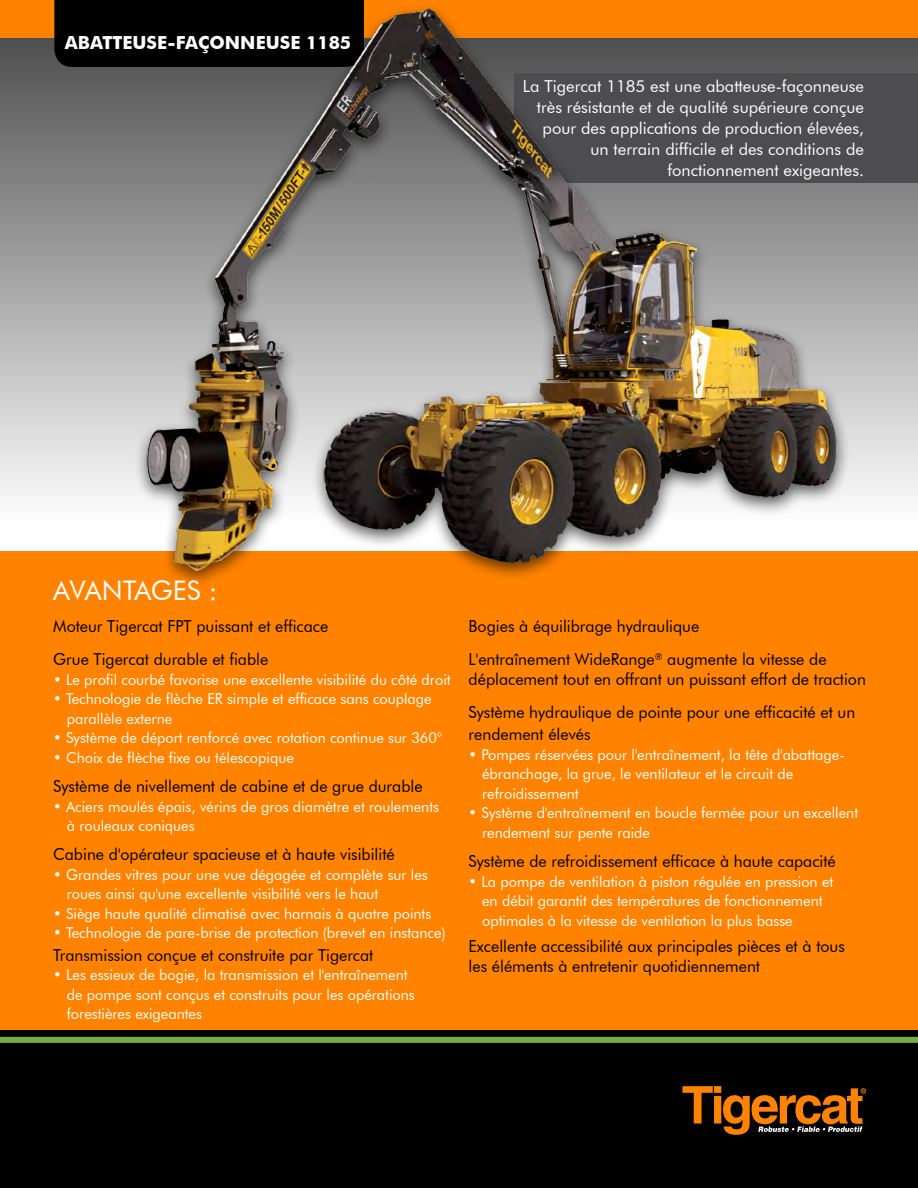
<style>
.page{position:relative;width:918px;height:1188px;background:#fff}
.page>*{position:absolute;margin:0;border:0;box-sizing:border-box;transform-origin:0 0}
.t1{font:27px "Futura BT";letter-spacing:-.01em;color:#fff}
.t2{font:700 18px "Futura BT";color:#fff}
.t3{font:16.5px/33px "Futura BT";color:#000}
.t4{font:16.5px/21px "Futura BT";color:#fff;text-align:right}
.t5{font:15px/19.5px "Futura BT";color:#fff}
</style>
<div class="page">
<svg style="left:0;top:38px;width:918px;height:458px;background:#a7a7a7"></svg>
<div style="left:0;top:551px;width:918px;height:479px;background:#ff8300"></div>
<div style="left:0;top:1030px;width:918px;height:158px;background:#000"></div>
<div style="left:514px;top:73px;width:404px;height:110px;background:#4d4d4f"></div>
<div style="left:0;top:0;width:918px;height:38px;background:#ff8300"></div>
<div style="left:54px;top:0;width:310px;height:67px;background:#000"></div>
<div style="left:0;top:1037px;width:918px;height:6px;background:#74ad43"></div>
<div style="left:134px;top:2px;width:717px;height:587px;background:#000;opacity:.62"></div>
<img style="left:98px;top:7px;width:759px;height:571px">
<svg style="left:682px;top:1086px;width:184px;height:49px"></svg>
<p class="t2" style="left:65px;top:32px;width:288px">ABATTEUSE-FAÇONNEUSE 1185</p>
<p class="t4" style="left:523px;top:76px;width:343px">La Tigercat 1185 est une abatteuse-façonneuse très résistante et de qualité supérieure conçue pour des applications de production élevées, un terrain difficile et des conditions de fonctionnement exigeantes.</p>
<h1 class="t1" style="left:53px;top:574px;width:166px">AVANTAGES :</h1>
<p class="t3" style="left:53px;top:610px;width:277px">Moteur Tigercat FPT puissant et efficace<br>Grue Tigercat durable et fiable</p>
<p class="t5" style="left:53px;top:670px;width:399px">• Le profil courbé favorise une excellente visibilité du côté droit</p>
<p class="t5" style="left:67px;top:689px;width:366px;text-indent:-14px">• Technologie de flèche ER simple et efficace sans couplage parallèle externe</p>
<p class="t5" style="left:53px;top:728px;width:390px">• Système de déport renforcé avec rotation continue sur 360°</p>
<p class="t5" style="left:53px;top:748px;width:242px">• Choix de flèche fixe ou télescopique</p>
<p class="t3" style="left:53px;top:770px;width:371px">Système de nivellement de cabine et de grue durable</p>
<p class="t5" style="left:67px;top:797px;width:374px;text-indent:-14px">• Aciers moulés épais, vérins de gros diamètre et roulements à rouleaux coniques</p>
<p class="t3" style="left:53px;top:838px;width:343px">Cabine d'opérateur spacieuse et à haute visibilité</p>
<p class="t5" style="left:67px;top:865px;width:363px;text-indent:-14px">• Grandes vitres pour une vue dégagée et complète sur les roues ainsi qu'une excellente visibilité vers le haut</p>
<p class="t5" style="left:53px;top:904px;width:380px">• Siège haute qualité climatisé avec harnais à quatre points</p>
<p class="t5" style="left:53px;top:923px;width:394px">• Technologie de pare-brise de protection (brevet en instance)</p>
<p class="t3" style="left:53px;top:938px;width:322px">Transmission conçue et construite par Tigercat</p>
<p class="t5" style="left:67px;top:965px;width:350px;text-indent:-14px">• Les essieux de bogie, la transmission et l'entraînement de pompe sont conçus et construits pour les opérations forestières exigeantes</p>
<p class="t3" style="left:469px;top:610px;width:359px">Bogies à équilibrage hydraulique<br>L'entraînement WideRange<sup>®</sup> augmente la vitesse de</p>
<p class="t3" style="left:469px;top:662px;width:399px">déplacement tout en offrant un puissant effort de traction<br>Système hydraulique de pointe pour une efficacité et un</p>
<p class="t3" style="left:469px;top:718px;width:123px">rendement élevés</p>
<p class="t5" style="left:482px;top:745px;width:364px;text-indent:-14px">• Pompes réservées pour l'entraînement, la tête d'abattage&shy;ébranchage, la grue, le ventilateur et le circuit de refroidissement</p>
<p class="t5" style="left:482px;top:803px;width:377px;text-indent:-14px">• Système d'entraînement en boucle fermée pour un excellent rendement sur pente raide</p>
<p class="t3" style="left:469px;top:845px;width:369px">Système de refroidissement efficace à haute capacité</p>
<p class="t5" style="left:482px;top:872px;width:353px;text-indent:-14px">• La pompe de ventilation à piston régulée en pression et en débit garantit des températures de fonctionnement optimales à la vitesse de ventilation la plus basse</p>
<p class="t3" style="left:469px;top:936px;width:378px;line-height:20.2px">Excellente accessibilité aux principales pièces et à tous les éléments à entretenir quotidiennement</p>
</div>
